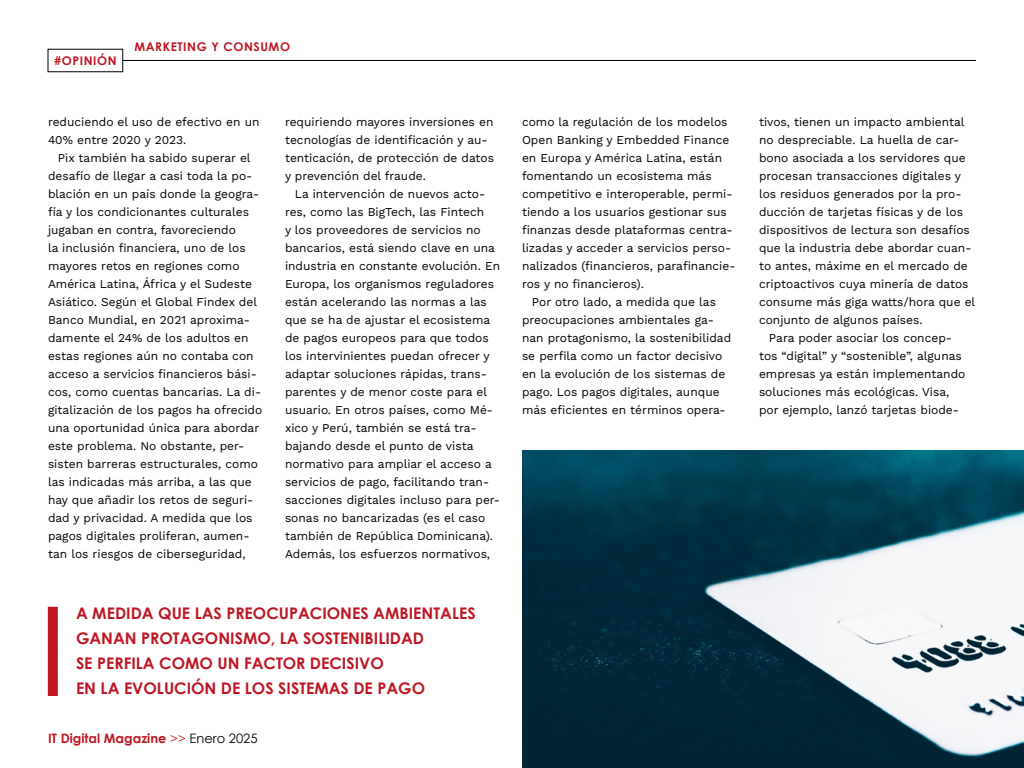
<style>
.page{position:relative;width:1024px;height:768px;background:#fff}
.page>*{position:absolute;margin:0;border:0;box-sizing:border-box;transform-origin:0 0}
.t1{font:700 16px/25px "Century Gothic";color:#be1723}
.t2{font:700 13px "Century Gothic";color:#be1723}
.t3{font:12px/18px "Work Sans";color:#000}
.t4{font:700 12px "Century Gothic";letter-spacing:.05em;color:#be1723}
.s1{font-weight:400}
.s2{font-weight:400;color:#000}
</style>
<div class="page">
<hr style="left:96px;top:60px;width:880px;height:1px;background:#000">
<div style="left:48px;top:49px;width:75px;height:23px;background:#fff"></div>
<img style="left:522px;top:450px;width:502px;height:318px">
<div style="left:48px;top:607px;width:10px;height:89px;background:#be1723"></div>
<p class="t4" style="left:54px;top:52px;width:64px">#OPINIÓN</p>
<p class="t4" style="left:134px;top:37px;width:157px">MARKETING Y CONSUMO</p>
<p class="t3" style="left:48px;top:112px;width:213px">reduciendo el uso de efectivo en un<br>40% entre 2020 y 2023.</p>
<p class="t3" style="left:48px;top:148px;width:216px;text-indent:10px">Pix también ha sabido superar el desafío de llegar a casi toda la po&shy;blación en un país donde la geogra&shy;fía y los condicionantes culturales jugaban en contra, favoreciendo<br>la inclusión financiera, uno de los mayores retos en regiones como América Latina, África y el Sudeste Asiático. Según el Global Findex del Banco Mundial, en 2021 aproxima&shy;damente el 24% de los adultos en estas regiones aún no contaba con acceso a servicios financieros bási&shy;cos, como cuentas bancarias. La di&shy;gitalización de los pagos ha ofrecido una oportunidad única para abordar este problema. No obstante, per&shy;sisten barreras estructurales, como las indicadas más arriba, a las que hay que añadir los retos de seguri&shy;dad y privacidad. A medida que los pagos digitales proliferan, aumen&shy;tan los riesgos de ciberseguridad,</p>
<p class="t3" style="left:285px;top:112px;width:211px">requiriendo mayores inversiones en tecnologías de identificación y au&shy;tenticación, de protección de datos y prevención del fraude.</p>
<p class="t3" style="left:285px;top:184px;width:217px;text-indent:10px">La intervención de nuevos acto&shy;res, como las BigTech, las Fintech<br>y los proveedores de servicios no bancarios, está siendo clave en una industria en constante evolución. En Europa, los organismos reguladores están acelerando las normas a las que se ha de ajustar el ecosistema de pagos europeos para que todos los intervinientes puedan ofrecer y adaptar soluciones rápidas, trans&shy;parentes y de menor coste para el usuario. En otros países, como Mé&shy;xico y Perú, también se está tra&shy;bajando desde el punto de vista normativo para ampliar el acceso a servicios de pago, facilitando tran&shy;sacciones digitales incluso para per&shy;sonas no bancarizadas (es el caso también de República Dominicana).<br>Además, los esfuerzos normativos,</p>
<h1 class="t1" style="left:76px;top:600px;width:401px">A MEDIDA QUE LAS PREOCUPACIONES AMBIENTALES GANAN PROTAGONISMO, LA SOSTENIBILIDAD<br>SE PERFILA COMO UN FACTOR DECISIVO<br>EN LA EVOLUCIÓN DE LOS SISTEMAS DE PAGO</h1>
<p class="t2" style="left:48px;top:728px;width:211px">IT Digital Magazine <span class="s1">&gt;&gt;</span> <span class="s2">Enero 2025</span></p>
<p class="t3" style="left:522px;top:112px;width:207px">como la regulación de los modelos</p>
<p class="t3" style="left:522px;top:130px;width:209px">Open Banking y Embedded Finance</p>
<p class="t3" style="left:522px;top:148px;width:202px">en Europa y América Latina, están</p>
<p class="t3" style="left:522px;top:166px;width:191px">fomentando un ecosistema más</p>
<p class="t3" style="left:522px;top:184px;width:212px">competitivo e interoperable, permi-</p>
<p class="t3" style="left:522px;top:202px;width:206px">tiendo a los usuarios gestionar sus</p>
<p class="t3" style="left:522px;top:220px;width:212px">finanzas desde plataformas centra-</p>
<p class="t3" style="left:522px;top:238px;width:211px">lizadas y acceder a servicios perso-</p>
<p class="t3" style="left:522px;top:256px;width:215px">nalizados (financieros, parafinancie-</p>
<p class="t3" style="left:522px;top:274px;width:123px">ros y no financieros).</p>
<p class="t3" style="left:532px;top:292px;width:186px">Por otro lado, a medida que las</p>
<p class="t3" style="left:522px;top:310px;width:193px">preocupaciones ambientales ga-</p>
<p class="t3" style="left:522px;top:328px;width:211px">nan protagonismo, la sostenibilidad</p>
<p class="t3" style="left:522px;top:346px;width:202px">se perfila como un factor decisivo</p>
<p class="t3" style="left:522px;top:364px;width:205px">en la evolución de los sistemas de</p>
<p class="t3" style="left:522px;top:382px;width:199px">pago. Los pagos digitales, aunque</p>
<p class="t3" style="left:522px;top:400px;width:205px">más eficientes en términos opera-</p>
<p class="t3" style="left:759px;top:112px;width:207px">tivos, tienen un impacto ambiental</p>
<p class="t3" style="left:759px;top:130px;width:202px">no despreciable. La huella de car-</p>
<p class="t3" style="left:759px;top:148px;width:208px">bono asociada a los servidores que</p>
<p class="t3" style="left:759px;top:166px;width:204px">procesan transacciones digitales y</p>
<p class="t3" style="left:759px;top:184px;width:204px">los residuos generados por la pro-</p>
<p class="t3" style="left:759px;top:202px;width:206px">ducción de tarjetas físicas y de los</p>
<p class="t3" style="left:759px;top:220px;width:212px">dispositivos de lectura son desafíos</p>
<p class="t3" style="left:759px;top:238px;width:214px">que la industria debe abordar cuan-</p>
<p class="t3" style="left:759px;top:256px;width:210px">to antes, máxime en el mercado de</p>
<p class="t3" style="left:759px;top:274px;width:211px">criptoactivos cuya minería de datos</p>
<p class="t3" style="left:759px;top:292px;width:218px">consume más giga watts/hora que el</p>
<p class="t3" style="left:759px;top:310px;width:165px">conjunto de algunos países.</p>
<p class="t3" style="left:769px;top:328px;width:184px">Para poder asociar los concep-</p>
<p class="t3" style="left:759px;top:346px;width:204px">tos “digital” y “sostenible”, algunas</p>
<p class="t3" style="left:759px;top:364px;width:208px">empresas ya están implementando</p>
<p class="t3" style="left:759px;top:382px;width:192px">soluciones más ecológicas. Visa,</p>
<p class="t3" style="left:759px;top:400px;width:201px">por ejemplo, lanzó tarjetas biode-</p>
</div>
